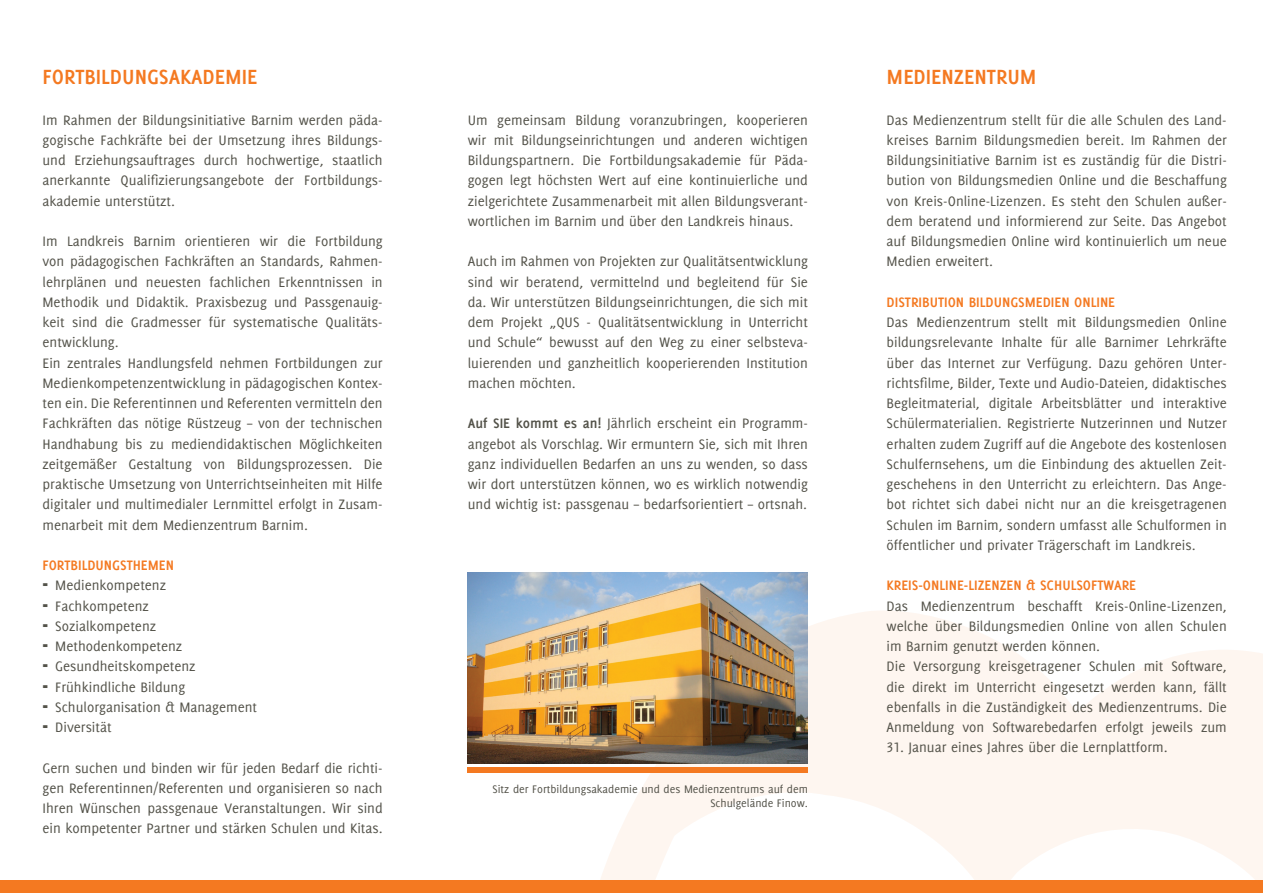
<style>
.page{position:relative;width:1263px;height:893px;background:#fff}
.page>*{position:absolute;margin:0;border:0;box-sizing:border-box;transform-origin:0 0}
.t1{font:700 22.5px "Delicious LB";color:#f47921}
.t2{font:15px/20.2px "Delicious LB";color:#535249;text-align:justify}
.t3{font:700 15px "Delicious LB";color:#f47921}
.t4{font:12px/14.4px "Delicious LB";color:#535249;text-align:right}
.s1{font-weight:700}
</style>
<div class="page">
<svg style="left:576px;top:611px;width:687px;height:269px;fill:#fef6f0"></svg>
<div style="left:0;top:880px;width:1263px;height:13px;background:#f47921"></div>
<img style="left:468px;top:572px;width:340px;height:191px">
<div style="left:468px;top:767px;width:340px;height:6px;background:#f47921"></div>
<h1 class="t1" style="left:43px;top:62px;width:21px">FORTBILDUNGSAKADEMIE</h1>
<p class="t2" style="left:43px;top:109px;width:342px">Im Rahmen der Bildungsinitiative Barnim werden päda&shy;gogische Fachkräfte bei der Umsetzung ihres Bildungs&shy;und Erziehungsauftrages durch hochwertige, staatlich anerkannte Qualifizierungsangebote der Fortbildungs&shy;akademie unterstützt.</p>
<p class="t2" style="left:43px;top:231px;width:342px;text-align:left">Im Landkreis Barnim orientieren wir die Fortbildung von pädagogischen Fachkräften an Standards, Rahmen&shy;lehrplänen und neuesten fachlichen Erkenntnissen in Methodik und Didaktik. Praxisbezug und Passgenauig&shy;keit sind die Gradmesser für systematische Qualitäts&shy;entwicklung.<br>Ein zentrales Handlungsfeld nehmen Fortbildungen zur Medienkompetenzentwicklung in pädagogischen Kontex&shy;ten ein. Die Referentinnen und Referenten vermitteln den Fachkräften das nötige Rüstzeug – von der technischen Handhabung bis zu mediendidaktischen Möglichkeiten zeitgemäßer Gestaltung von Bildungsprozessen. Die praktische Umsetzung von Unterrichtseinheiten mit Hilfe digitaler und multimedialer Lernmittel erfolgt in Zusam&shy;menarbeit mit dem Medienzentrum Barnim.</p>
<p class="t3" style="left:43px;top:555px;width:133px">FORTBILDUNGSTHEMEN</p>
<p class="t2" style="left:55px;top:575px;width:203px;text-align:left">Medienkompetenz<br>Fachkompetenz<br>Sozialkompetenz<br>Methodenkompetenz<br>Gesundheitskompetenz<br>Frühkindliche Bildung<br>Schulorganisation &amp; Management<br>Diversität</p>
<p class="t2" style="left:43px;top:757px;width:342px">Gern suchen und binden wir für jeden Bedarf die richti&shy;gen Referentinnen/Referenten und organisieren so nach Ihren Wünschen passgenaue Veranstaltungen. Wir sind ein kompetenter Partner und stärken Schulen und Kitas.</p>
<p class="t2" style="left:468px;top:109px;width:342px">Um gemeinsam Bildung voranzubringen, kooperieren wir mit Bildungseinrichtungen und anderen wichtigen Bildungspartnern. Die Fortbildungsakademie für Päda&shy;gogen legt höchsten Wert auf eine kontinuierliche und zielgerichtete Zusammenarbeit mit allen Bildungsverant&shy;wortlichen im Barnim und über den Landkreis hinaus.</p>
<p class="t2" style="left:468px;top:251px;width:342px">Auch im Rahmen von Projekten zur Qualitätsentwicklung sind wir beratend, vermittelnd und begleitend für Sie da. Wir unterstützen Bildungseinrichtungen, die sich mit dem Projekt „QUS - Qualitätsentwicklung in Unterricht und Schule“ bewusst auf den Weg zu einer selbsteva&shy;luierenden und ganzheitlich kooperierenden Institution machen möchten.</p>
<p class="t2" style="left:468px;top:413px;width:342px"><span class="s1">AUF SIE KOMMT ES AN!</span> Jährlich erscheint ein Programm&shy;angebot als Vorschlag. Wir ermuntern Sie, sich mit Ihren ganz individuellen Bedarfen an uns zu wenden, so dass wir dort unterstützen können, wo es wirklich notwendig und wichtig ist: passgenau – bedarfsorientiert – ortsnah.</p>
<p class="t4" style="left:493px;top:782px;width:317px">Sitz der Fortbildungsakademie und des Medienzentrums auf dem<br>Schulgelände Finow.</p>
<h1 class="t1" style="left:887px;top:62px;width:151px">M EDIENZENTRUM</h1>
<p class="t2" style="left:887px;top:109px;width:342px">Das Medienzentrum stellt für die alle Schulen des Land&shy;kreises Barnim Bildungsmedien bereit. Im Rahmen der Bildungsinitiative Barnim ist es zuständig für die Distri&shy;bution von Bildungsmedien Online und die Beschaffung von Kreis-Online-Lizenzen. Es steht den Schulen außer&shy;dem beratend und informierend zur Seite. Das Angebot auf Bildungsmedien Online wird kontinuierlich um neue Medien erweitert.</p>
<p class="t3" style="left:887px;top:292px;width:230px">DISTRIBUTION BILDUNGSMEDIEN ONLINE</p>
<p class="t2" style="left:887px;top:312px;width:342px">Das Medienzentrum stellt mit Bildungsmedien Online bildungsrelevante Inhalte für alle Barnimer Lehrkräfte über das Internet zur Verfügung. Dazu gehören Unter&shy;richtsfilme, Bilder, Texte und Audio-Dateien, didaktisches Begleitmaterial, digitale Arbeitsblätter und interaktive Schülermaterialien. Registrierte Nutzerinnen und Nutzer erhalten zudem Zugriff auf die Angebote des kostenlosen Schulfernsehens, um die Einbindung des aktuellen Zeit&shy;geschehens in den Unterricht zu erleichtern. Das Ange&shy;bot richtet sich dabei nicht nur an die kreisgetragenen Schulen im Barnim, sondern umfasst alle Schulformen in öffentlicher und privater Trägerschaft im Landkreis.</p>
<p class="t3" style="left:887px;top:576px;width:251px">KREIS-ONLINE-LIZENZEN &amp; SCHULSOFTWARE</p>
<p class="t2" style="left:887px;top:595px;width:342px;text-align:left">Das Medienzentrum beschafft Kreis-Online-Lizenzen, welche über Bildungsmedien Online von allen Schulen im Barnim genutzt werden können.<br>Die Versorgung kreisgetragener Schulen mit Software, die direkt im Unterricht eingesetzt werden kann, fällt ebenfalls in die Zuständigkeit des Medienzentrums. Die Anmeldung von Softwarebedarfen erfolgt jeweils zum</p>
<p class="t2" style="left:887px;top:737px;width:282px">31. Januar eines Jahres über die Lernplattform.</p>
</div>
